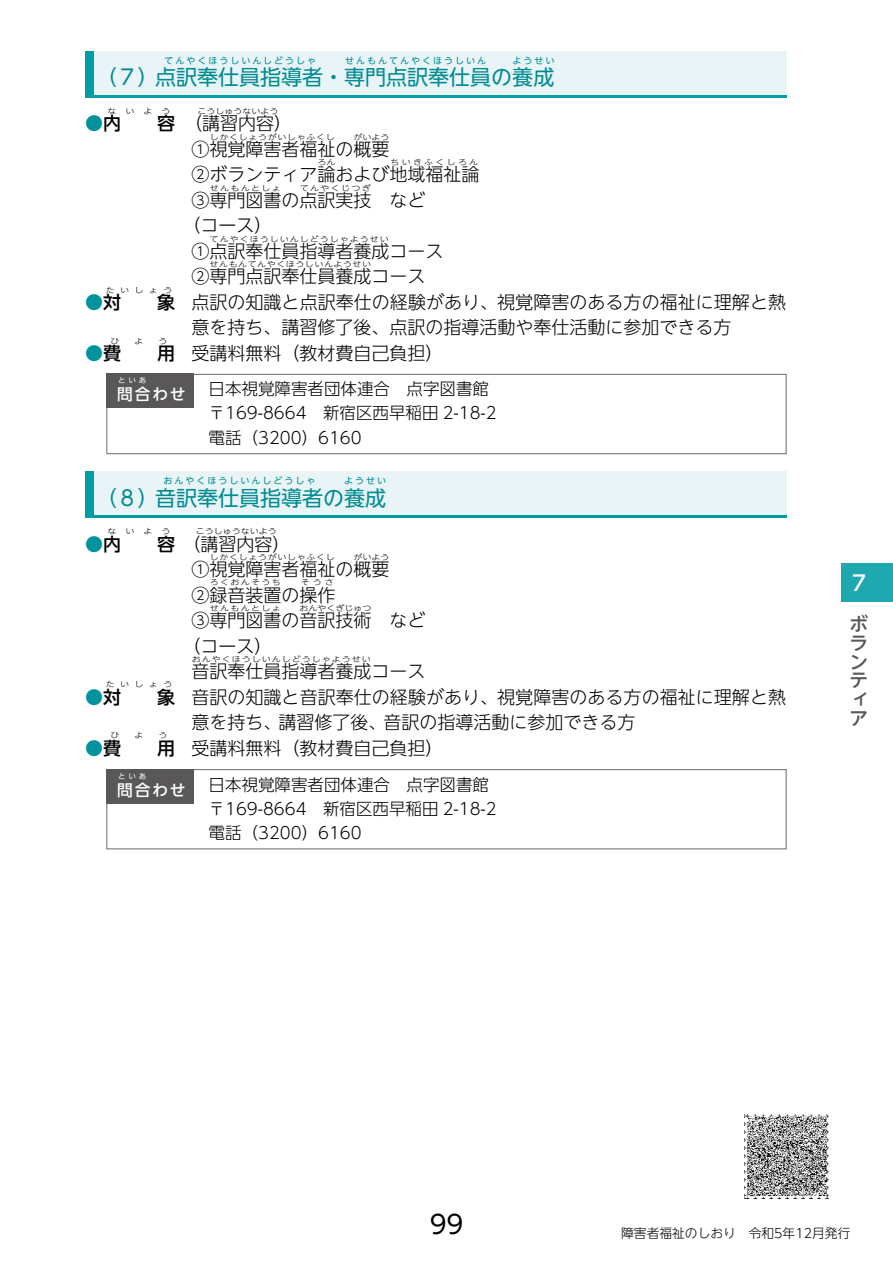
<style>
.page{position:relative;width:893px;height:1263px;background:#fff}
.page>*{position:absolute;margin:0;border:0;box-sizing:border-box;transform-origin:0 0}
.t1{font:25.5px "UD Shin Go NT Pr 6";color:#000}
.t2{font:21px "UD Shin Go NT Pro";color:#008b93}
.t3{font:500 21px "UD Shin Go NT Pro";color:#fff}
.t4{font:500 18.75px/18.8px "UD Shin Go NT Pro";color:#595757;text-align:justify}
.t5{font:300 18px/25.5px "UD Shin Go NT Pro";color:#000}
.t6{font:300 18px "UD Shin Go Pr 6 N";color:#000}
.t7{font:300 18px "UD Shin Go NT Pro";color:#00939c}
.t8{font:300 16.5px/24px "UD Shin Go NT Pro";color:#000}
.t9{font:500 15.75px "UD Shin Go NT Pro";letter-spacing:.12em;color:#fff}
.t10{font:300 12.75px "UD Shin Go NT Pr 6";color:#000}
.t11{font:9px "UD Shin Go NT Pro";letter-spacing:.22em;color:#008b93}
.t12{font:300 7.65px "UD Shin Go NT Pro";letter-spacing:.11em;color:#000;scale:1.18 1}
.t13{font:300 7.65px "UD Shin Go NT Pro";letter-spacing:.145em;color:#000;scale:1.18 1}
.t14{font:300 7.65px "UD Shin Go NT Pro";color:#000;scale:1.18 1}
.t15{font:300 7.65px "UD Shin Go NT Pro";letter-spacing:.075em;color:#000;scale:1.18 1}
.t16{font:300 7.65px "UD Shin Go NT Pro";letter-spacing:.06em;color:#000;scale:1.18 1}
.t17{font:300 7.65px "UD Shin Go NT Pro";letter-spacing:.25em;color:#000;scale:1.18 1}
.t18{font:7.5px "UD Shin Go NT Pro";letter-spacing:.38em;color:#fff}
.s1{font-family:"UD Shin Go Pr 6 N";font-weight:500;color:#000}
.s2{font-weight:500}
.s3{font-family:"UD Shin Go Pr 6 N";font-weight:500}
</style>
<div class="page">
<svg style="left:106px;top:374px;width:681px;height:80px"></svg>
<div style="left:106px;top:374px;width:87px;height:34px;background:#595757"></div>
<div style="left:85px;top:51px;width:702px;height:47px;background:#e8f4f5"></div>
<div style="left:85px;top:51px;width:9px;height:47px;background:#009da5"></div>
<hr style="left:85px;top:95px;width:702px;height:3px;background:#009da5">
<svg style="left:106px;top:769px;width:681px;height:80px"></svg>
<div style="left:106px;top:769px;width:87px;height:34px;background:#595757"></div>
<div style="left:85px;top:471px;width:702px;height:47px;background:#e8f4f5"></div>
<div style="left:85px;top:471px;width:9px;height:47px;background:#009da5"></div>
<hr style="left:85px;top:515px;width:702px;height:3px;background:#009da5">
<div style="left:842px;top:563px;width:51px;height:39px;background:#1fa8af"></div>
<img style="left:744px;top:1114px;width:85px;height:85px">
<p class="t11" style="left:164px;top:53px;width:164px">てんやくほうしいんしどうしゃ　</p>
<p class="t11" style="left:345px;top:53px;width:142px">せんもんてんやくほうしいん</p>
<p class="t11" style="left:502px;top:53px;width:54px">　ようせい</p>
<p class="t2" style="left:96px;top:60px;width:460px">（７）点訳奉仕員指導者・専門点訳奉仕員の養成</p>
<p class="t12" style="left:108px;top:105px;width:55px">ないよう</p>
<p class="t14" style="left:198px;top:105px;width:70px">こうしゅうないよう</p>
<p class="t15" style="left:210px;top:130px;width:108px">しかくしょうがいしゃふくし</p>
<p class="t12" style="left:353px;top:130px;width:32px">がいよう</p>
<p class="t12" style="left:317px;top:156px;width:17px">ろん</p>
<p class="t17" style="left:390px;top:156px;width:76px">ちいきふくしろん</p>
<p class="t13" style="left:210px;top:181px;width:61px">せんもんとしょ</p>
<p class="t13" style="left:300px;top:181px;width:61px">てんやくじつぎ</p>
<p class="t7" style="left:85px;top:109px;width:37px">●<span class="s1">内</span></p>
<p class="t6" style="left:157px;top:109px;width:136px"><span class="s2">容</span>（講習内容）</p>
<p class="t5" style="left:191px;top:136px;width:290px">①視覚障害者福祉の概要<br>②ボランティア論および地域福祉論<br>③専門図書の点訳実技　など</p>
<p class="t6" style="left:182px;top:211px;width:92px">（コース）</p>
<p class="t5" style="left:191px;top:238px;width:254px">①点訳奉仕員指導者養成コース<br>②専門点訳奉仕員養成コース</p>
<p class="t7" style="left:85px;top:287px;width:37px">●<span class="s1">対</span></p>
<p class="t5" style="left:191px;top:289px;width:596px;text-indent:-34px"><span class="s3">象</span> 点訳の知識と点訳奉仕の経験があり、視覚障害のある方の福祉に理解と熱意を持ち、講習修了後、点訳の指導活動や奉仕活動に参加できる方</p>
<p class="t7" style="left:85px;top:338px;width:37px">●<span class="s1">費</span></p>
<p class="t5" style="left:157px;top:340px;width:288px"><span class="s3">用</span> 受講料無料（教材費自己負担）</p>
<p class="t12" style="left:210px;top:232px;width:153px">てんやくほうしいんしどうしゃようせい</p>
<p class="t16" style="left:210px;top:258px;width:138px">せんもんてんやくほうしいんようせい</p>
<p class="t12" style="left:106px;top:283px;width:58px">たいしょう</p>
<p class="t12" style="left:111px;top:334px;width:9px">ひ</p>
<p class="t12" style="left:135px;top:334px;width:9px">よ</p>
<p class="t12" style="left:159px;top:334px;width:9px">う</p>
<p class="t18" style="left:118px;top:374px;width:30px">といあ</p>
<p class="t9" style="left:117px;top:377px;width:70px">問合わせ</p>
<p class="t8" style="left:209px;top:377px;width:290px">日本視覚障害者団体連合　点字図書館〒169-8664　新宿区西早稲田 2-18-2電話（3200）6160</p>
<p class="t11" style="left:164px;top:473px;width:153px">おんやくほうしいんしどうしゃ</p>
<p class="t11" style="left:333px;top:473px;width:54px">　ようせい</p>
<p class="t2" style="left:96px;top:481px;width:292px">（８）音訳奉仕員指導者の養成</p>
<p class="t12" style="left:108px;top:525px;width:55px">ないよう</p>
<p class="t14" style="left:196px;top:525px;width:70px">こうしゅうないよう</p>
<p class="t15" style="left:210px;top:551px;width:108px">しかくしょうがいしゃふくし</p>
<p class="t12" style="left:353px;top:551px;width:32px">がいよう</p>
<p class="t13" style="left:210px;top:576px;width:61px">ろくおんそうち</p>
<p class="t12" style="left:301px;top:576px;width:29px">そうさ</p>
<p class="t13" style="left:210px;top:602px;width:61px">せんもんとしょ</p>
<p class="t14" style="left:299px;top:602px;width:63px">おんやくぎじゅつ</p>
<p class="t7" style="left:85px;top:529px;width:37px">●<span class="s1">内</span></p>
<p class="t6" style="left:157px;top:529px;width:135px"><span class="s2">容</span>（講習内容）</p>
<p class="t5" style="left:191px;top:556px;width:236px">①視覚障害者福祉の概要<br>②録音装置の操作<br>③専門図書の音訳技術　など</p>
<p class="t6" style="left:182px;top:631px;width:92px">（コース）</p>
<p class="t5" style="left:191px;top:658px;width:236px">音訳奉仕員指導者養成コース</p>
<p class="t7" style="left:85px;top:682px;width:37px">●<span class="s1">対</span></p>
<p class="t5" style="left:191px;top:683px;width:596px;text-indent:-34px"><span class="s3">象</span> 音訳の知識と音訳奉仕の経験があり、視覚障害のある方の福祉に理解と熱意を持ち、講習修了後、音訳の指導活動に参加できる方</p>
<p class="t7" style="left:85px;top:733px;width:37px">●<span class="s1">費</span></p>
<p class="t5" style="left:157px;top:734px;width:288px"><span class="s3">用</span> 受講料無料（教材費自己負担）</p>
<p class="t12" style="left:192px;top:653px;width:153px">おんやくほうしいんしどうしゃようせい</p>
<p class="t12" style="left:106px;top:678px;width:58px">たいしょう</p>
<p class="t12" style="left:111px;top:729px;width:9px">ひ</p>
<p class="t12" style="left:135px;top:729px;width:9px">よ</p>
<p class="t12" style="left:159px;top:729px;width:9px">う</p>
<p class="t18" style="left:118px;top:770px;width:30px">といあ</p>
<p class="t9" style="left:117px;top:772px;width:70px">問合わせ</p>
<p class="t8" style="left:209px;top:772px;width:290px">日本視覚障害者団体連合　点字図書館〒169-8664　新宿区西早稲田 2-18-2電話（3200）6160</p>
<p class="t3" style="left:852px;top:566px;width:15px">7</p>
<p class="t4" style="left:850px;top:614px;width:20px">ボランティア</p>
<h1 class="t1" style="left:430px;top:1204px;width:35px">99</h1>
<p class="t10" style="left:621px;top:1223px;width:231px">障害者福祉のしおり　令和5年12月発行</p>
</div>
